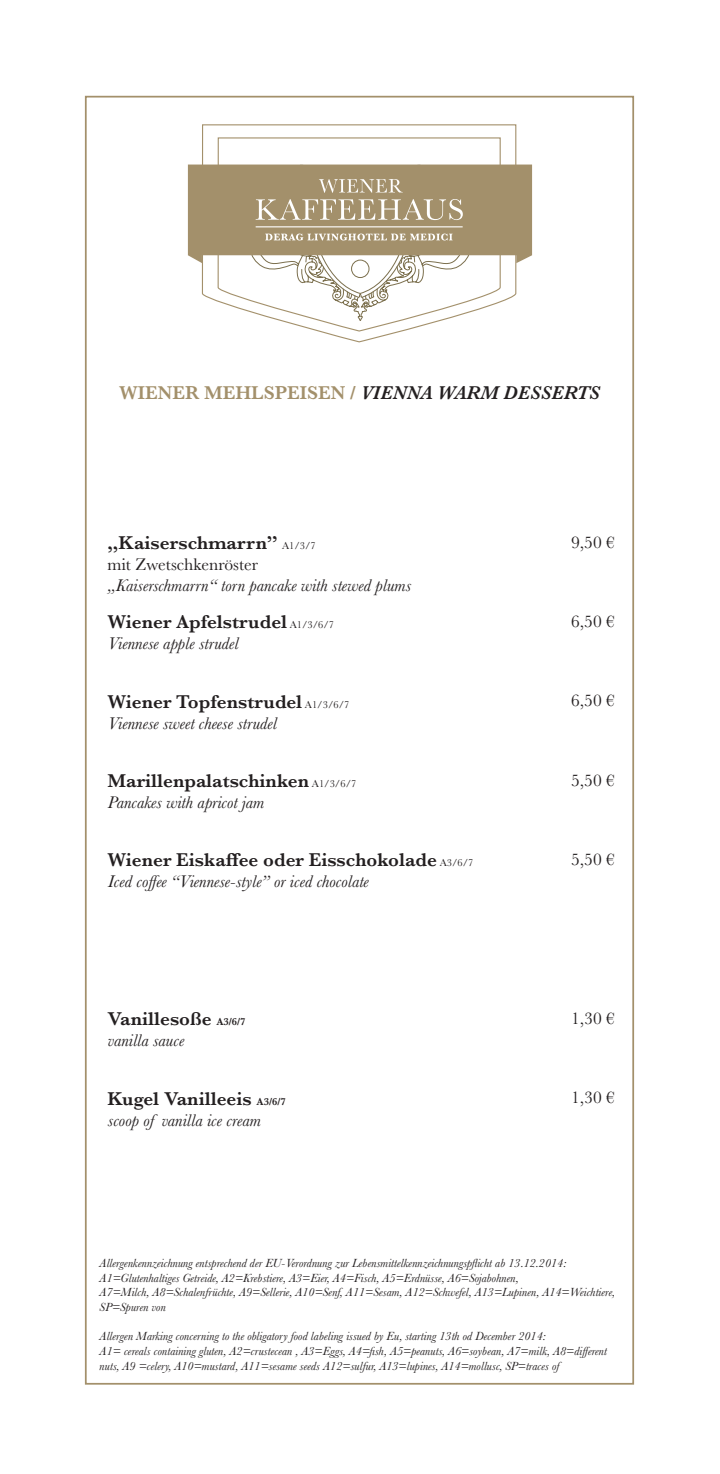
<style>
.page{position:relative;width:720px;height:1474px;background:#fff}
.page>*{position:absolute;margin:0;border:0;box-sizing:border-box;transform-origin:0 0}
.t1{font:600 19.25px "Baskerville MT Pro";color:#231f20}
.t2{font:600 19.25px "Baskerville MT Pro";color:#a3906b}
.t3{font:italic 17.5px "Baskerville MT Pro";color:#231f20}
.t4{font:17.5px "Baskerville MT Pro";color:#231f20}
.t5{font:italic 12.25px/14.7px "Baskerville MT Pro";color:#231f20}
.s1{font-style:italic;color:#231f20}
.s2{font-weight:400;font-size:10.5px}
.s3{font-size:10.5px}
</style>
<div class="page">
<svg style="left:202px;top:124px;width:314px;height:218px"></svg>
<svg style="left:217px;top:137px;width:284px;height:195px"></svg>
<svg style="left:188px;top:164px;width:344px;height:159px"></svg>
<hr style="left:255px;top:226px;width:207px;height:1px;background:#fff">
<h1 class="t2" style="left:119px;top:382px;width:482px">WIENER MEHLSPEISEN / <span class="s1">VIENNA WARM DESSERTS</span></h1>
<h1 class="t1" style="left:107px;top:531px;width:210px">„Kaiserschmarrn” <span class="s2">A1/3/7</span></h1>
<h2 class="t4" style="left:107px;top:554px;width:152px">mit Zwetschkenröster</h2>
<h2 class="t3" style="left:107px;top:574px;width:304px">„Kaiserschmarrn“ torn pancake with stewed plums</h2>
<h2 class="t4" style="left:571px;top:531px;width:45px">9,50 €</h2>
<h1 class="t1" style="left:107px;top:611px;width:228px">Wiener Apfelstrudel <span class="s2">A1/3/6/7</span></h1>
<h2 class="t3" style="left:107px;top:633px;width:132px">Viennese apple strudel</h2>
<h2 class="t4" style="left:571px;top:611px;width:45px">6,50 €</h2>
<h1 class="t1" style="left:107px;top:690px;width:243px">Wiener Topfenstrudel <span class="s2">A1/3/6/7</span></h1>
<h2 class="t3" style="left:107px;top:712px;width:170px">Viennese sweet cheese strudel</h2>
<h2 class="t4" style="left:571px;top:690px;width:45px">6,50 €</h2>
<h1 class="t1" style="left:107px;top:769px;width:250px">Marillenpalatschinken <span class="s2">A1/3/6/7</span></h1>
<h2 class="t3" style="left:107px;top:792px;width:158px">Pancakes with apricot jam</h2>
<h2 class="t4" style="left:571px;top:770px;width:45px">5,50 €</h2>
<h1 class="t1" style="left:107px;top:849px;width:367px">Wiener Eiskaffee oder Eisschokolade <span class="s2">A3/6/7</span></h1>
<h2 class="t3" style="left:107px;top:871px;width:262px">Iced coffee “Viennese-style” or iced chocolate</h2>
<h2 class="t4" style="left:571px;top:849px;width:45px">5,50 €</h2>
<h1 class="t1" style="left:107px;top:1007px;width:139px">Vanillesoße <span class="s3">A3/6/7</span></h1>
<h2 class="t3" style="left:107px;top:1030px;width:78px">vanilla sauce</h2>
<h2 class="t4" style="left:571px;top:1008px;width:45px">1,30 €</h2>
<h1 class="t1" style="left:107px;top:1087px;width:179px">Kugel Vanilleeis <span class="s3">A3/6/7</span></h1>
<h2 class="t3" style="left:107px;top:1109px;width:154px">scoop of vanilla ice cream</h2>
<h2 class="t4" style="left:571px;top:1087px;width:45px">1,30 €</h2>
<p class="t5" style="left:99px;top:1255px;width:517px">Allergenkennzeichnung entsprechend der EU-Verordnung zur Lebensmittelkennzeichnungspflicht ab 13.12.2014:<br>A1=Glutenhaltiges Getreide, A2=Krebstiere, A3=Eier, A4=Fisch, A5=Erdnüsse, A6=Sojabohnen,<br>A7=Milch, A8=Schalenfrüchte, A9=Sellerie, A10=Senf, A11=Sesam, A12=Schwefel, A13=Lupinen, A14=Weichtiere, SP=Spuren von</p>
<p class="t5" style="left:99px;top:1328px;width:508px">Allergen Marking concerning to the obligatory food labeling issued by Eu, starting 13th od December 2014:<br>A1= cereals containing gluten, A2=crustecean , A3=Eggs, A4=fish, A5=peanuts, A6=soybean, A7=milk, A8=different nuts, A9 =celery, A10=mustard, A11=sesame seeds A12=sulfur, A13=lupines, A14=mollusc, SP=traces of</p>
</div>
